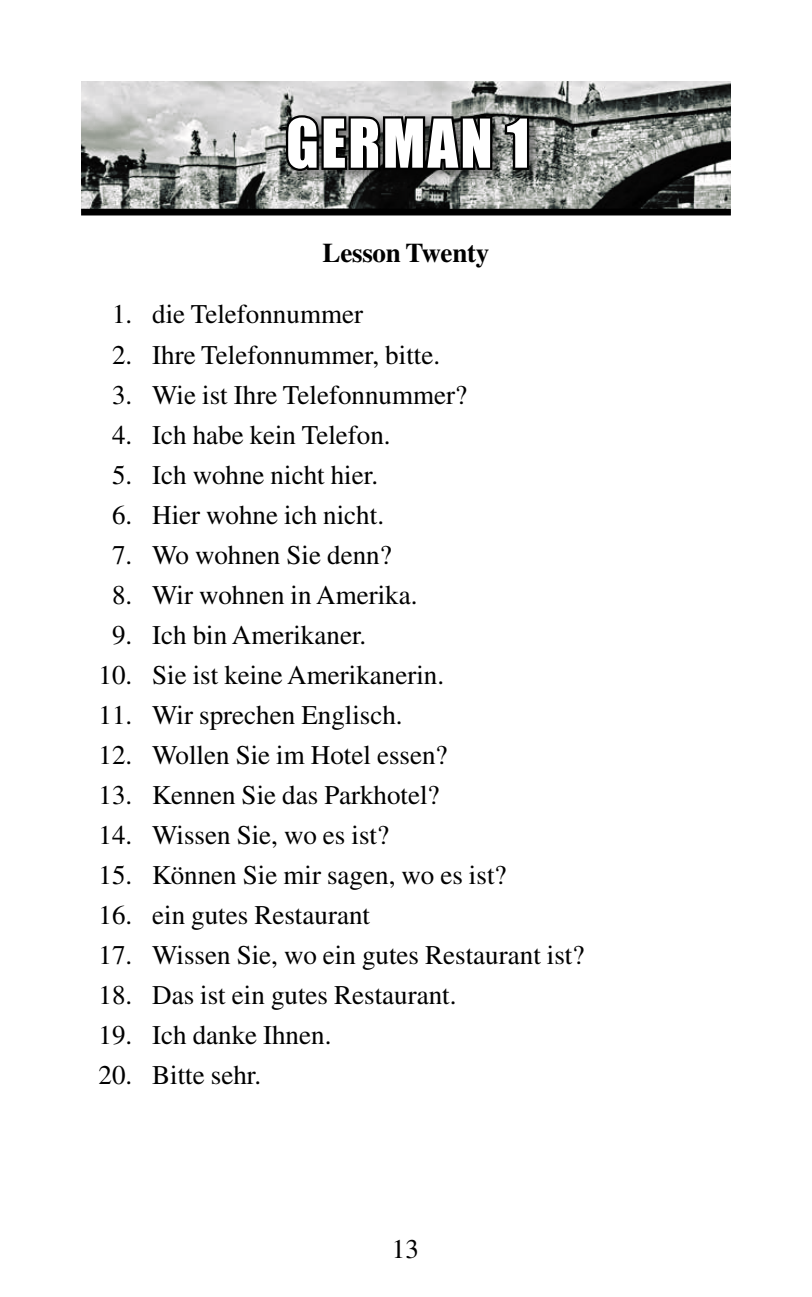
<style>
.page{position:relative;width:812px;height:1297px;background:#fff}
.page>*{position:absolute;margin:0;border:0;box-sizing:border-box;transform-origin:0 0}
.t1{font:62.1px "Impact";letter-spacing:.04em;color:#fff;scale:.96 1}
.t2{font:27px/40.1px "Times";color:#000;text-align:center}
.t3{font:700 27px "Times";letter-spacing:-.01em;color:#000}
</style>
<div class="page">
<img style="left:81px;top:81px;width:649px;height:128px">
<div style="left:280px;top:109px;width:265px;height:77px;background:#000;opacity:.55"></div>
<svg style="left:283px;top:81px;width:211px;height:95px;background:#666766"></svg>
<svg style="left:502px;top:112px;width:29px;height:60px;background:#505250"></svg>
<div style="left:81px;top:209px;width:649px;height:6px;background:#000"></div>
<h1 class="t1" style="left:286px;top:95px;width:255px">GERMAN 1</h1>
<p class="t2" style="left:98px;top:294px;width:35px">1.<br>2.<br>3.<br>4.<br>5.<br>6.<br>7.<br>8.<br>9.<br>10.<br>11.<br>12.<br>13.<br>14.<br>15.<br>16.<br>17.<br>18.<br>19.<br>20.</p>
<p class="t3" style="left:322px;top:236px;width:168px">Lesson Twenty</p>
<p class="t2" style="left:152px;top:294px;width:433px;text-align:left">die Telefonnummer<br>Ihre Telefonnummer, bitte.<br>Wie ist Ihre Telefonnummer?<br>Ich habe kein Telefon.<br>Ich wohne nicht hier.<br>Hier wohne ich nicht.<br>Wo wohnen Sie denn?<br>Wir wohnen in Amerika.<br>Ich bin Amerikaner.<br>Sie ist keine Amerikanerin.<br>Wir sprechen Englisch.<br>Wollen Sie im Hotel essen?<br>Kennen Sie das Parkhotel?<br>Wissen Sie, wo es ist?<br>Können Sie mir sagen, wo es ist?<br>ein gutes Restaurant<br>Wissen Sie, wo ein gutes Restaurant ist?<br>Das ist ein gutes Restaurant.<br>Ich danke Ihnen.<br>Bitte sehr.</p>
<p class="t2" style="left:392px;top:1228px;width:28px">13</p>
</div>
